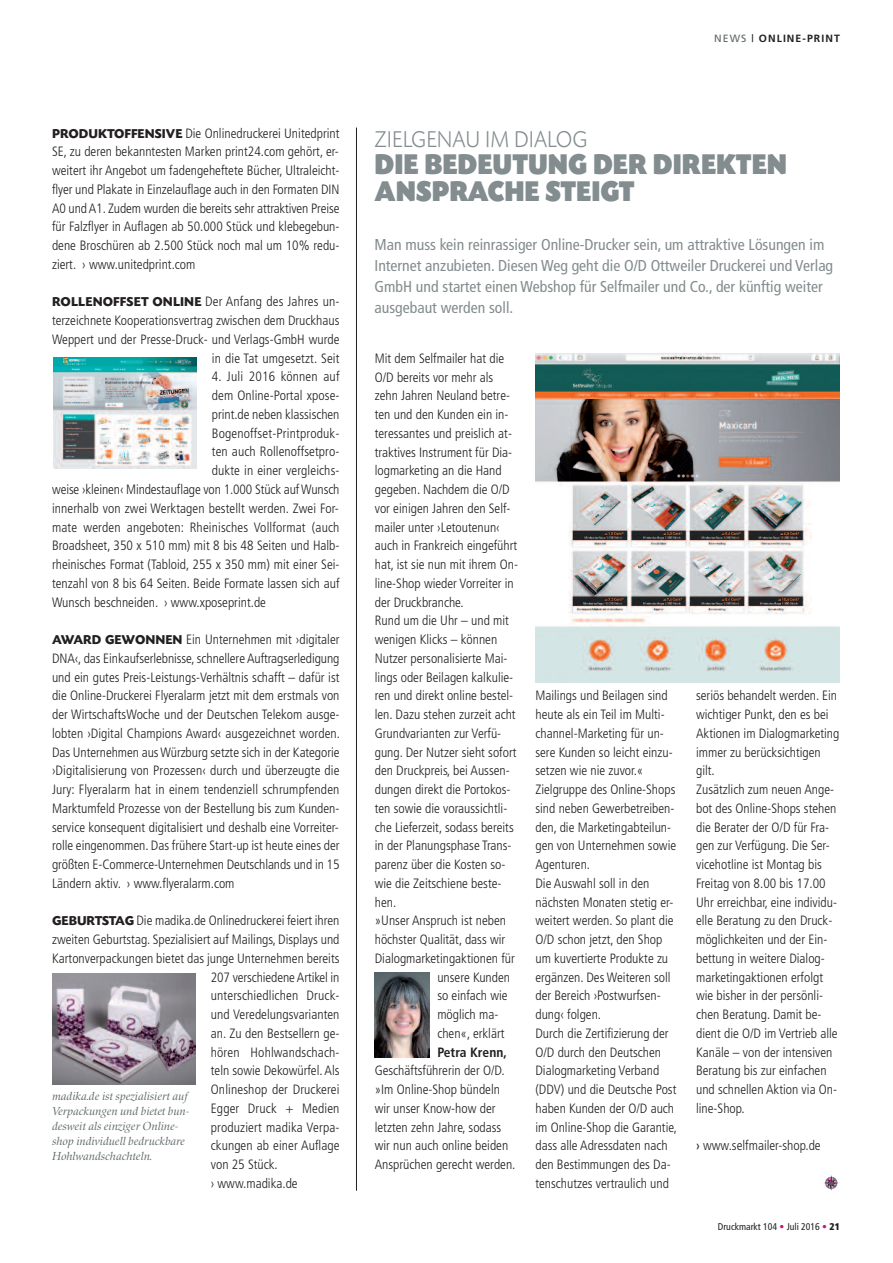
<style>
.page{position:relative;width:893px;height:1263px;background:#fff}
.page>*{position:absolute;margin:0;border:0;box-sizing:border-box;transform-origin:0 0}
.t1{font:30px/27px "Today SB Ultra";color:#838c8e;scale:.9 1}
.t2{font:300 24px "Today SB";color:#838c8e;scale:.9 1}
.t3{font:condensed 15.75px/21px "Frutiger";color:#838c8e}
.t4{font:300 condensed 13.5px/18.8px "Frutiger";color:#231f20}
.t5{font:300 condensed 13.5px/18.8px "Frutiger LT Std";color:#231f20;text-align:justify}
.t6{font:700 condensed 13.5px "Frutiger";color:#231f20}
.t7{font:italic 12px/15px "Zapf Renais SB";color:#60696a}
.t8{font:700 10.5px "Frutiger";letter-spacing:.1em;color:#231f20}
.t9{font:condensed 9.75px "Frutiger LT Std";color:#231f20}
.s1{font-family:"Today SB";font-weight:700;font-stretch:normal}
.s2{font-weight:400;color:#60696a}
.s3{font-weight:400}
.s4{color:#c61882}
.s5{font-weight:900}
</style>
<div class="page">
<hr style="left:356px;top:128px;width:1px;height:1063px;background:#231f20">
<img style="left:535px;top:353px;width:305px;height:330px">
<img style="left:375px;top:972px;width:55px;height:85px">
<img style="left:52px;top:973px;width:144px;height:111px">
<img style="left:53px;top:357px;width:144px;height:111px">
<svg style="left:824px;top:1175px;width:13px;height:16px"></svg>
<svg style="left:832px;top:1177px;width:7px;height:9px"></svg>
<p class="t5" style="left:52px;top:125px;width:289px"><span class="s1">PRODUKTOFFENSIVE</span> Die Onlinedruckerei Unitedprint SE, zu deren bekanntesten Marken print24.com gehört, er&shy;weitert ihr Angebot um fadengeheftete Bücher, Ultraleicht&shy;flyer und Plakate in Einzelauflage auch in den Formaten DIN A0 und A1. Zudem wurden die bereits sehr attraktiven Preise für Falzflyer in Auflagen ab 50.000 Stück und klebegebun&shy;dene Broschüren ab 2.500 Stück noch mal um 10% redu&shy;ziert. › www.unitedprint.com</p>
<p class="t5" style="left:52px;top:293px;width:289px;text-align:right"><span class="s1">ROLLENOFFSET ONLINE</span> Der Anfang des Jahres un&shy;terzeichnete Kooperationsvertrag zwischen dem Druckhaus Weppert und der Presse-Druck- und Verlags-GmbH wurde in die Tat umgesetzt. Seit</p>
<p class="t5" style="left:212px;top:368px;width:129px">4. Juli 2016 können auf</p>
<p class="t5" style="left:212px;top:387px;width:129px">dem Online-Portal xpose-</p>
<p class="t5" style="left:212px;top:406px;width:129px">print.de neben klassischen</p>
<p class="t5" style="left:212px;top:425px;width:129px">Bogenoffset-Printproduk-</p>
<p class="t5" style="left:212px;top:443px;width:129px">ten auch Rollenoffsetpro-</p>
<p class="t5" style="left:212px;top:462px;width:129px">dukte in einer vergleichs-</p>
<p class="t5" style="left:52px;top:481px;width:289px">weise ›kleinen‹ Mindestauflage von 1.000 Stück aufWunsch</p>
<p class="t5" style="left:52px;top:500px;width:288px">innerhalb von zwei Werktagen bestellt werden. Zwei For-</p>
<p class="t5" style="left:52px;top:518px;width:289px">mate werden angeboten: Rheinisches Vollformat (auch</p>
<p class="t5" style="left:52px;top:537px;width:289px">Broadsheet, 350 x 510 mm) mit 8 bis 48 Seiten und Halb-</p>
<p class="t5" style="left:52px;top:556px;width:289px">rheinisches Format (Tabloid, 255 x 350 mm) mit einer Sei-</p>
<p class="t5" style="left:52px;top:575px;width:289px">tenzahl von 8 bis 64 Seiten. Beide Formate lassen sich auf</p>
<p class="t5" style="left:52px;top:593px;width:215px">Wunsch beschneiden. › www.xposeprint.de</p>
<p class="t5" style="left:52px;top:631px;width:289px"><span class="s1">AWARD GEWONNEN</span> Ein Unternehmen mit ›digitaler DNA‹, das Einkaufserlebnisse, schnellere Auftragserledigung und ein gutes Preis-Leistungs-Verhältnis schafft – dafür ist die Online-Druckerei Flyeralarm jetzt mit dem erstmals von der WirtschaftsWoche und der Deutschen Telekom ausge&shy;lobten ›Digital Champions Award‹ ausgezeichnet worden.<br>Das Unternehmen ausWürzburg setzte sich in der Kategorie ›Digitalisierung von Prozessen‹ durch und überzeugte die Jury: Flyeralarm hat in einem tendenziell schrumpfenden Marktumfeld Prozesse von der Bestellung bis zum Kunden&shy;service konsequent digitalisiert und deshalb eine Vorreiter&shy;rolle eingenommen. Das frühere Start-up ist heute eines der größten E-Commerce-Unternehmen Deutschlands und in 15<br>Ländern aktiv. › www.flyeralarm.com</p>
<p class="t5" style="left:52px;top:912px;width:289px"><span class="s1">GEBURTSTAG</span> Die madika.de Onlinedruckerei feiert ihren</p>
<p class="t5" style="left:52px;top:931px;width:289px">zweiten Geburtstag. Spezialisiert auf Mailings, Displays und</p>
<p class="t5" style="left:52px;top:950px;width:289px">Kartonverpackungen bietet das junge Unternehmen bereits</p>
<p class="t5" style="left:211px;top:968px;width:130px">207 verschiedene Artikel in</p>
<p class="t5" style="left:211px;top:987px;width:130px">unterschiedlichen Druck-</p>
<p class="t5" style="left:211px;top:1006px;width:130px">und Veredelungsvarianten</p>
<p class="t5" style="left:211px;top:1025px;width:130px">an. Zu den Bestsellern ge-</p>
<p class="t5" style="left:211px;top:1043px;width:130px">hören Hohlwandschach-</p>
<p class="t5" style="left:211px;top:1062px;width:130px">teln sowie Dekowürfel.Als</p>
<p class="t5" style="left:211px;top:1081px;width:130px">Onlineshop der Druckerei</p>
<p class="t5" style="left:211px;top:1100px;width:130px">Egger Druck + Medien</p>
<p class="t5" style="left:211px;top:1118px;width:130px">produziert madika Verpa-</p>
<p class="t5" style="left:211px;top:1137px;width:130px">ckungen ab einer Auflage</p>
<p class="t5" style="left:211px;top:1156px;width:68px">von 25 Stück.</p>
<p class="t5" style="left:211px;top:1175px;width:88px">› www.madika.de</p>
<p class="t7" style="left:52px;top:1088px;width:139px">madika.de ist spezialisiert auf<br>Verpackungen und bietet bun&shy;desweit als einziger Online&shy;shop individuell bedruckbare<br>Hohlwandschachteln.</p>
<p class="t8" style="left:714px;top:34px;width:127px"><span class="s2">NEWS</span> <span class="s3">|</span> ONLINE-PRINT</p>
<h2 class="t2" style="left:375px;top:125px;width:238px">ZIELGENAU IM DIALOG</h2>
<h1 class="t1" style="left:375px;top:150px;width:460px">DIE BEDEUTUNG DER DIREKTEN<br>ANSPRACHE STEIGT</h1>
<p class="t3" style="left:375px;top:235px;width:460px">Man muss kein reinrassiger Online-Drucker sein, um attraktive Lösungen im Internet anzubieten. Diesen Weg geht die O/D Ottweiler Druckerei und Verlag GmbH und startet einen Webshop für Selfmailer und Co., der künftig weiter ausgebaut werden soll.</p>
<p class="t4" style="left:375px;top:350px;width:131px">Mit dem Selfmailer hat die</p>
<p class="t4" style="left:375px;top:368px;width:120px">O/D bereits vor mehr als</p>
<p class="t4" style="left:375px;top:387px;width:137px">zehn Jahren Neuland betre-</p>
<p class="t4" style="left:375px;top:406px;width:135px">ten und den Kunden ein in-</p>
<p class="t4" style="left:375px;top:425px;width:139px">teressantes und preislich at-</p>
<p class="t4" style="left:375px;top:443px;width:139px">traktives Instrument für Dia-</p>
<p class="t4" style="left:375px;top:462px;width:129px">logmarketing an die Hand</p>
<p class="t4" style="left:375px;top:481px;width:137px">gegeben. Nachdem die O/D</p>
<p class="t4" style="left:375px;top:500px;width:137px">vor einigen Jahren den Self-</p>
<p class="t4" style="left:375px;top:518px;width:127px">mailer unter ›Letoutenun‹</p>
<p class="t4" style="left:375px;top:537px;width:144px">auch in Frankreich eingeführt</p>
<p class="t4" style="left:375px;top:556px;width:145px">hat, ist sie nun mit ihrem On-</p>
<p class="t4" style="left:375px;top:575px;width:141px">line-Shop wieder Vorreiter in</p>
<p class="t4" style="left:375px;top:593px;width:90px">der Druckbranche.</p>
<p class="t4" style="left:375px;top:612px;width:136px">Rund um die Uhr – und mit</p>
<p class="t4" style="left:375px;top:631px;width:124px">wenigen Klicks – können</p>
<p class="t4" style="left:375px;top:650px;width:134px">Nutzer personalisierte Mai-</p>
<p class="t4" style="left:375px;top:668px;width:140px">lings oder Beilagen kalkulie-</p>
<p class="t4" style="left:375px;top:687px;width:140px">ren und direkt online bestel-</p>
<p class="t4" style="left:375px;top:706px;width:142px">len. Dazu stehen zurzeit acht</p>
<p class="t4" style="left:375px;top:725px;width:128px">Grundvarianten zur Verfü-</p>
<p class="t4" style="left:375px;top:743px;width:143px">gung. Der Nutzer sieht sofort</p>
<p class="t4" style="left:375px;top:762px;width:137px">den Druckpreis, bei Aussen-</p>
<p class="t4" style="left:375px;top:781px;width:137px">dungen direkt die Portokos-</p>
<p class="t4" style="left:375px;top:800px;width:134px">ten sowie die voraussichtli-</p>
<p class="t4" style="left:375px;top:818px;width:140px">che Lieferzeit, sodass bereits</p>
<p class="t4" style="left:375px;top:837px;width:138px">in der Planungsphase Trans-</p>
<p class="t4" style="left:375px;top:856px;width:132px">parenz über die Kosten so-</p>
<p class="t4" style="left:375px;top:875px;width:128px">wie die Zeitschiene beste-</p>
<p class="t4" style="left:375px;top:893px;width:23px">hen.</p>
<p class="t4" style="left:375px;top:912px;width:133px">»Unser Anspruch ist neben</p>
<p class="t4" style="left:375px;top:931px;width:132px">höchster Qualität, dass wir</p>
<p class="t4" style="left:375px;top:950px;width:142px">Dialogmarketingaktionen für</p>
<p class="t4" style="left:437px;top:968px;width:74px">unsere Kunden</p>
<p class="t4" style="left:437px;top:987px;width:72px">so einfach wie</p>
<p class="t4" style="left:437px;top:1006px;width:63px">möglich ma-</p>
<p class="t4" style="left:437px;top:1025px;width:69px">chen«, erklärt</p>
<p class="t6" style="left:437px;top:1046px;width:71px">Petra Krenn,</p>
<p class="t4" style="left:375px;top:1062px;width:142px">Geschäftsführerin der O/D. »Im Online-Shop bündeln wir unser Know-how der letzten zehn Jahre, sodass wir nun auch online beiden<br>Ansprüchen gerecht werden.</p>
<p class="t4" style="left:535px;top:687px;width:143px">Mailings und Beilagen sind heute als ein Teil im Multi&shy;channel-Marketing für un&shy;sere Kunden so leicht einzu&shy;setzen wie nie zuvor.«<br>Zielgruppe des Online-Shops sind neben Gewerbetreiben&shy;den, die Marketingabteilun&shy;gen von Unternehmen sowie<br>Agenturen.<br>Die Auswahl soll in den nächsten Monaten stetig er&shy;weitert werden. So plant die<br>O/D schon jetzt, den Shop um kuvertierte Produkte zu ergänzen. Des Weiteren soll der Bereich ›Postwurfsen&shy;dung‹ folgen.<br>Durch die Zertifizierung der<br>O/D durch den Deutschen<br>Dialogmarketing Verband (DDV) und die Deutsche Post haben Kunden der O/D auch im Online-Shop die Garantie, dass alle Adressdaten nach den Bestimmungen des Da&shy;tenschutzes vertraulich und</p>
<p class="t4" style="left:696px;top:687px;width:145px">seriös behandelt werden. Ein wichtiger Punkt, den es bei<br>Aktionen im Dialogmarketing immer zu berücksichtigen gilt.<br>Zusätzlich zum neuen Ange&shy;bot des Online-Shops stehen die Berater der O/D für Fra&shy;gen zur Verfügung. Die Ser&shy;vicehotline ist Montag bis<br>Freitag von 8.00 bis 17.00<br>Uhr erreichbar, eine individu&shy;elle Beratung zu den Druck&shy;möglichkeiten und der Ein&shy;bettung in weitere Dialog&shy;marketingaktionen erfolgt wie bisher in der persönli&shy;chen Beratung. Damit be&shy;dient die O/D im Vertrieb alle<br>Kanäle – von der intensiven<br>Beratung bis zur einfachen und schnellen Aktion via On&shy;line-Shop.</p>
<p class="t4" style="left:696px;top:1137px;width:126px"><span class="s3">›</span> www.selfmailer-shop.de</p>
<p class="t9" style="left:718px;top:1222px;width:123px">Druckmarkt 104 <span class="s4">•</span> Juli 2016 <span class="s4">•</span> <span class="s5">21</span></p>
</div>
